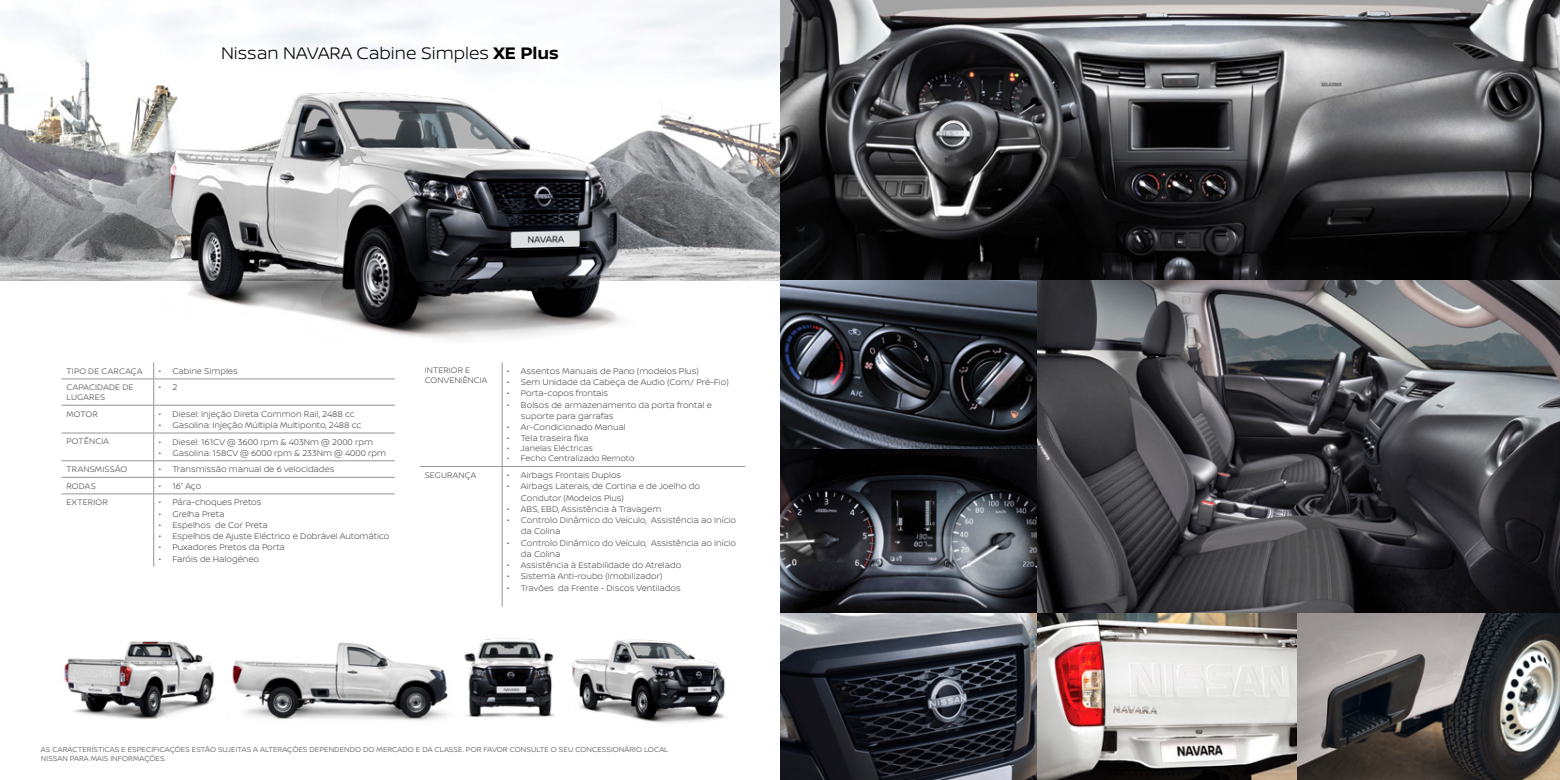
<style>
.page{position:relative;width:1560px;height:780px;background:#fff}
.page>*{position:absolute;margin:0;border:0;box-sizing:border-box;transform-origin:0 0}
.t1{font:300 17.75px "Nissan Brand";color:#000}
.t2{font:300 8.75px/11.2px "Nissan Brand";color:#4d4d4f}
.t3{font:300 8.5px/10px "Nissan Brand";letter-spacing:.015em;color:#4d4d4f}
.t4{font:300 7.5px/9px "Nissan Brand";letter-spacing:.01em;color:#4d4d4f}
.s1{font-weight:700}
</style>
<div class="page">
<img style="left:0;top:0;width:780px;height:280px">
<svg style="left:780px;top:0;width:779px;height:280px"></svg>
<img style="left:780px;top:612px;width:257px;height:168px">
<svg style="left:1037px;top:612px;width:260px;height:168px"></svg>
<svg style="left:780px;top:448px;width:257px;height:164px"></svg>
<svg style="left:1297px;top:612px;width:262px;height:168px"></svg>
<svg style="left:780px;top:280px;width:257px;height:168px"></svg>
<svg style="left:1037px;top:280px;width:522px;height:332px"></svg>
<img style="left:153px;top:66px;width:484px;height:274px">
<img style="left:572px;top:639px;width:153px;height:85px">
<img style="left:464px;top:638px;width:91px;height:79px">
<img style="left:232px;top:642px;width:216px;height:79px">
<img style="left:64px;top:641px;width:152px;height:78px">
<hr style="left:61px;top:378px;width:93px;height:1px;background:#939598">
<hr style="left:154px;top:378px;width:241px;height:1px;background:#939598">
<hr style="left:61px;top:405px;width:93px;height:1px;background:#939598">
<hr style="left:154px;top:405px;width:241px;height:1px;background:#939598">
<hr style="left:61px;top:432px;width:93px;height:1px;background:#939598">
<hr style="left:154px;top:432px;width:241px;height:1px;background:#939598">
<hr style="left:61px;top:460px;width:93px;height:1px;background:#939598">
<hr style="left:154px;top:460px;width:241px;height:1px;background:#939598">
<hr style="left:61px;top:477px;width:93px;height:1px;background:#939598">
<hr style="left:154px;top:477px;width:241px;height:1px;background:#939598">
<svg style="left:153px;top:362px;width:1px;height:131px"></svg>
<hr style="left:61px;top:493px;width:93px;height:1px;background:#939598">
<hr style="left:154px;top:493px;width:241px;height:1px;background:#939598">
<hr style="left:153px;top:494px;width:1px;height:72px;background:#939598">
<hr style="left:420px;top:466px;width:82px;height:1px;background:#939598">
<hr style="left:502px;top:466px;width:243px;height:1px;background:#939598">
<hr style="left:502px;top:362px;width:1px;height:104px;background:#939598">
<hr style="left:502px;top:466px;width:1px;height:140px;background:#939598">
<h1 class="t1" style="left:221px;top:41px;width:339px">Nissan NAVARA Cabine Simples <span class="s1">XE Plus</span></h1>
<p class="t3" style="left:66px;top:365px;width:78px">TIPO DE CARCAÇA</p>
<p class="t2" style="left:159px;top:365px;width:81px">• Cabine Simples</p>
<p class="t3" style="left:66px;top:382px;width:69px">CAPACIDADE DE<br>LUGARES</p>
<p class="t2" style="left:159px;top:381px;width:20px">• 2</p>
<p class="t3" style="left:66px;top:408px;width:33px">MOTOR</p>
<p class="t2" style="left:159px;top:408px;width:197px">• Diesel: Injeção Direta Common Rail, 2488 cc</p>
<p class="t2" style="left:159px;top:419px;width:204px">• Gasolina: Injeção Múltipla Multiponto, 2488 cc</p>
<p class="t3" style="left:66px;top:436px;width:44px">POTÊNCIA</p>
<p class="t2" style="left:159px;top:435px;width:216px">• Diesel: 161CV @ 3600 rpm &amp; 403Nm @ 2000 rpm</p>
<p class="t2" style="left:159px;top:447px;width:229px">• Gasolina: 158CV @ 6000 rpm &amp; 233Nm @ 4000 rpm</p>
<p class="t3" style="left:66px;top:464px;width:62px">TRANSMISSÃO</p>
<p class="t2" style="left:159px;top:463px;width:177px">• Transmissão manual de 6 velocidades</p>
<p class="t3" style="left:66px;top:480px;width:31px">RODAS</p>
<p class="t2" style="left:159px;top:480px;width:44px">• 16” Aço</p>
<p class="t3" style="left:66px;top:497px;width:43px">EXTERIOR</p>
<p class="t2" style="left:159px;top:496px;width:104px">• Pára-choques Pretos</p>
<p class="t2" style="left:159px;top:507px;width:67px">• Grelha Preta</p>
<p class="t2" style="left:159px;top:519px;width:110px">• Espelhos de Cor Preta</p>
<p class="t2" style="left:159px;top:530px;width:232px">• Espelhos de Ajuste Eléctrico e Dobrável Automático</p>
<p class="t2" style="left:159px;top:541px;width:128px">• Puxadores Pretos da Porta</p>
<p class="t2" style="left:159px;top:552px;width:102px">• Faróis de Halogéneo</p>
<p class="t3" style="left:425px;top:365px;width:64px">INTERIOR E<br>CONVENIÊNCIA</p>
<p class="t2" style="left:507px;top:365px;width:193px">• Assentos Manuais de Pano (modelos Plus)</p>
<p class="t2" style="left:507px;top:376px;width:223px">• Sem Unidade da Cabeça de Audio (Com/ Pré-Fio)</p>
<p class="t2" style="left:507px;top:387px;width:102px">• Porta-copos frontais</p>
<p class="t2" style="left:521px;top:399px;width:193px;text-indent:-14px">• Bolsos de armazenamento da porta frontal e suporte para garrafas</p>
<p class="t2" style="left:507px;top:421px;width:120px">• Ar-Condicionado Manual</p>
<p class="t2" style="left:507px;top:432px;width:83px">• Tela traseira fixa</p>
<p class="t3" style="left:507px;top:443px;width:87px">• Janelas Eléctricas</p>
<p class="t3" style="left:507px;top:453px;width:129px">• Fecho Centralizado Remoto</p>
<p class="t3" style="left:425px;top:469px;width:53px">SEGURANÇA</p>
<p class="t2" style="left:507px;top:469px;width:116px">• Airbags Frontais Duplos</p>
<p class="t2" style="left:521px;top:480px;width:181px;text-indent:-14px">• Airbags Laterais, de Cortina e de Joelho do<br>Condutor (Modelos Plus)</p>
<p class="t2" style="left:507px;top:503px;width:156px">• ABS, EBD, Assistência à Travagem</p>
<p class="t2" style="left:521px;top:514px;width:217px;text-indent:-14px">• Controlo Dinâmico do Veículo, Assistência ao Início da Colina</p>
<p class="t2" style="left:521px;top:536px;width:217px;text-indent:-14px">• Controlo Dinâmico do Veículo, Assistência ao Início da Colina</p>
<p class="t2" style="left:507px;top:559px;width:175px">• Assistência à Estabilidade do Atrelado</p>
<p class="t2" style="left:507px;top:570px;width:157px">• Sistema Anti-roubo (Imobilizador)</p>
<p class="t2" style="left:507px;top:581px;width:175px">• Travões da Frente - Discos Ventilados</p>
<p class="t4" style="left:41px;top:745px;width:628px">AS CARACTERÍSTICAS E ESPECIFICAÇÕES ESTÃO SUJEITAS A ALTERAÇÕES DEPENDENDO DO MERCADO E DA CLASSE. POR FAVOR CONSULTE O SEU CONCESSIONÁRIO LOCAL<br>NISSAN PARA MAIS INFORMAÇÕES.</p>
</div>
